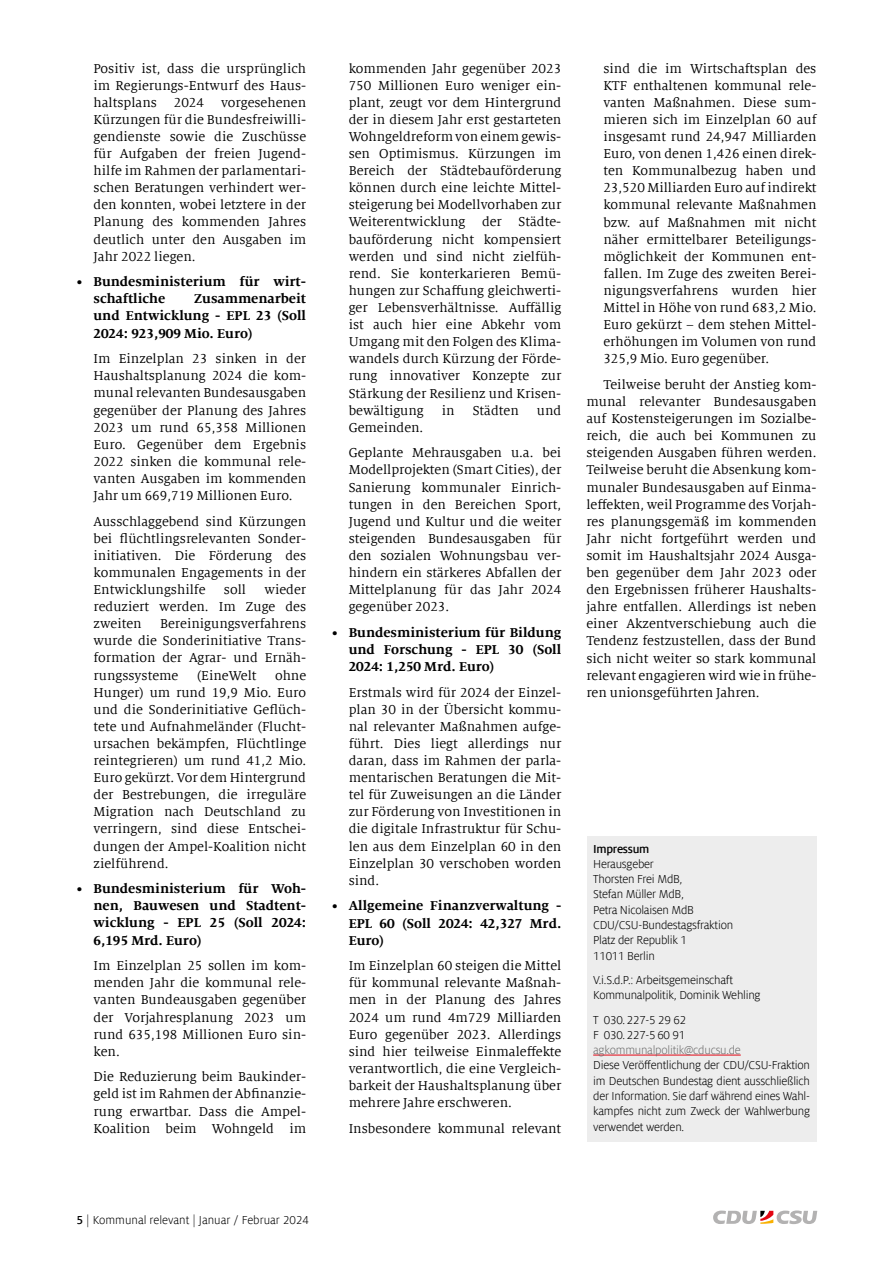
<style>
.page{position:relative;width:893px;height:1263px;background:#fff}
.page>*{position:absolute;margin:0;border:0;box-sizing:border-box;transform-origin:0 0}
.t1{font:14.25px/17.1px "Milo Serif Offc";color:#000;text-align:justify}
.t2{font:700 14.25px/17.1px "Milo Serif Offc";color:#000;text-align:justify}
.t3{font:12.75px/15.3px "Milo Sans Offc";letter-spacing:-.02em;color:#000}
.t4{font:12.75px "Milo Sans Offc";color:#000}
.t5{font:12.75px "Milo Sans Offc";letter-spacing:-.02em;color:#6f6e6e}
.t6{font:700 12.75px "Milo Sans Offc";letter-spacing:-.02em;color:#000}
.s1{font-weight:700}
</style>
<div class="page">
<svg style="left:713px;top:1210px;width:104px;height:14px"></svg>
<div style="left:587px;top:836px;width:229px;height:305px;background:#ededed"></div>
<hr style="left:593px;top:1055px;width:148px;height:1px;background:#e30613">
<p class="t1" style="left:94px;top:60px;width:214px">Positiv ist, dass die ursprünglich im Regierungs-Entwurf des Haus&shy;haltsplans 2024 vorgesehenen Kürzungen für die Bundesfreiwilli&shy;gendienste sowie die Zuschüsse für Aufgaben der freien Jugend&shy;hilfe im Rahmen der parlamentari&shy;schen Beratungen verhindert wer&shy;den konnten, wobei letztere in der Planung des kommenden Jahres deutlich unter den Ausgaben im Jahr 2022 liegen.</p>
<p class="t2" style="left:94px;top:273px;width:214px;text-indent:-17px">• Bundesministerium für wirt&shy;schaftliche</p>
<p class="t2" style="left:94px;top:290px;width:214px;text-indent:101px">Zusammenarbeit und Entwicklung - EPL 23 (Soll 2024: 923,909 Mio. Euro)</p>
<p class="t1" style="left:94px;top:350px;width:214px">Im Einzelplan 23 sinken in der Haushaltsplanung 2024 die kom&shy;munal relevanten Bundesausgaben gegenüber der Planung des Jahres 2023 um rund 65,358 Millionen Euro. Gegenüber dem Ergebnis 2022 sinken die kommunal rele&shy;vanten Ausgaben im kommenden Jahr um 669,719 Millionen Euro.</p>
<p class="t1" style="left:94px;top:513px;width:214px">Ausschlaggebend sind Kürzungen bei flüchtlingsrelevanten Sonder&shy;initiativen. Die Förderung des kommunalen Engagements in der Entwicklungshilfe</p>
<p class="t1" style="left:94px;top:581px;width:214px;text-indent:171px">wieder reduziert werden. Im Zuge des zweiten</p>
<p class="t1" style="left:224px;top:581px;width:24px">soll</p>
<p class="t1" style="left:94px;top:616px;width:214px;text-indent:67px">Bereinigungsverfahrens wurde die Sonderinitiative Trans&shy;formation der Agrar- und Ernäh&shy;rungssysteme</p>
<p class="t1" style="left:94px;top:667px;width:214px;text-indent:181px">ohne Hunger) um rund 19,9 Mio. Euro und die Sonderinitiative Geflüch&shy;tete und Aufnahmeländer (Flucht&shy;ursachen bekämpfen, Flüchtlinge reintegrieren) um rund 41,2 Mio.<br>Euro gekürzt. Vor dem Hintergrund der Bestrebungen, die irreguläre Migration nach Deutschland zu verringern, sind diese Entschei&shy;dungen der Ampel-Koalition nicht zielführend.</p>
<p class="t2" style="left:94px;top:880px;width:214px;text-indent:-17px">• Bundesministerium für Woh&shy;nen, Bauwesen und Stadtent&shy;wicklung - EPL 25 (Soll 2024:<br>6,195 Mrd. Euro)</p>
<p class="t1" style="left:94px;top:957px;width:214px">Im Einzelplan 25 sollen im kom&shy;menden Jahr die kommunal rele&shy;vanten Bundeausgaben gegenüber der Vorjahresplanung 2023 um rund 635,198 Millionen Euro sin&shy;ken.</p>
<p class="t1" style="left:94px;top:1069px;width:214px">Die Reduzierung beim Baukinder&shy;geld ist im Rahmen der Abfinanzie&shy;rung erwartbar. Dass die Ampel-Koalition beim Wohngeld im</p>
<p class="t1" style="left:197px;top:667px;width:61px">(EineWelt</p>
<p class="t1" style="left:349px;top:60px;width:214px">kommenden Jahr gegenüber 2023<br>750 Millionen Euro weniger ein&shy;plant, zeugt vor dem Hintergrund der in diesem Jahr erst gestarteten Wohngeldreform von einem gewis&shy;sen Optimismus. Kürzungen im Bereich der Städtebauförderung können durch eine leichte Mittel&shy;steigerung bei Modellvorhaben zur Weiterentwicklung der Städte&shy;bauförderung nicht kompensiert werden und sind nicht zielfüh&shy;rend. Sie konterkarieren Bemü&shy;hungen zur Schaffung gleichwerti&shy;ger Lebensverhältnisse. Auffällig ist auch hier eine Abkehr vom Umgang mit den Folgen des Klima&shy;wandels durch Kürzung der Förde&shy;rung innovativer Konzepte zur Stärkung der Resilienz und Krisen&shy;bewältigung</p>
<p class="t1" style="left:442px;top:402px;width:14px">in</p>
<p class="t1" style="left:473px;top:402px;width:48px">Städten</p>
<p class="t1" style="left:537px;top:402px;width:26px">und</p>
<p class="t1" style="left:349px;top:415px;width:214px;line-height:25.7px">Gemeinden.<br>Geplante Mehrausgaben u.a. bei</p>
<p class="t1" style="left:349px;top:462px;width:214px">Modellprojekten (Smart Cities), der Sanierung kommunaler Einrich&shy;tungen in den Bereichen Sport, Jugend und Kultur und die weiter steigenden Bundesausgaben für den sozialen Wohnungsbau ver&shy;hindern ein stärkeres Abfallen der Mittelplanung für das Jahr 2024 gegenüber 2023.</p>
<p class="t2" style="left:349px;top:624px;width:214px;text-indent:-17px">• Bundesministerium für Bildung und Forschung - EPL 30 (Soll 2024: 1,250 Mrd. Euro)</p>
<p class="t1" style="left:349px;top:684px;width:214px">Erstmals wird für 2024 der Einzel&shy;plan 30 in der Übersicht kommu&shy;nal relevanter Maßnahmen aufge&shy;führt. Dies liegt allerdings nur daran, dass im Rahmen der parla&shy;mentarischen Beratungen die Mit&shy;tel für Zuweisungen an die Länder zur Förderung von Investitionen in die digitale Infrastruktur für Schu&shy;len aus dem Einzelplan 60 in den Einzelplan 30 verschoben worden sind.</p>
<p class="t2" style="left:349px;top:897px;width:214px;text-indent:-17px">• Allgemeine Finanzverwaltung - EPL 60 (Soll 2024: 42,327 Mrd.<br>Euro)</p>
<p class="t1" style="left:349px;top:957px;width:214px">Im Einzelplan 60 steigen die Mittel für kommunal relevante Maßnah&shy;men in der Planung des Jahres 2024 um rund 4m729 Milliarden Euro gegenüber 2023. Allerdings sind hier teilweise Einmaleffekte verantwortlich, die eine Vergleich&shy;barkeit der Haushaltsplanung über mehrere Jahre erschweren.</p>
<p class="t1" style="left:349px;top:1120px;width:214px">Insbesondere kommunal relevant</p>
<p class="t1" style="left:603px;top:60px;width:215px">sind die im Wirtschaftsplan des KTF enthaltenen kommunal rele&shy;vanten Maßnahmen. Diese sum&shy;mieren sich im Einzelplan 60 auf insgesamt rund 24,947 Milliarden Euro, von denen 1,426 einen direk&shy;ten Kommunalbezug haben und 23,520 Milliarden Euro auf indirekt kommunal relevante Maßnahmen bzw. auf Maßnahmen mit nicht näher ermittelbarer Beteiligungs&shy;möglichkeit der Kommunen ent&shy;fallen. Im Zuge des zweiten Berei&shy;nigungsverfahrens wurden hier Mittel in Höhe von rund 683,2 Mio.<br>Euro gekürzt – dem stehen Mittel&shy;erhöhungen im Volumen von rund 325,9 Mio. Euro gegenüber.</p>
<p class="t1" style="left:586px;top:376px;width:232px;text-indent:17px">Teilweise beruht der Anstieg kom&shy;munal relevanter Bundesausgaben auf Kostensteigerungen im Sozialbe&shy;reich, die auch bei Kommunen zu steigenden Ausgaben führen werden.<br>Teilweise beruht die Absenkung kom&shy;munaler Bundesausgaben auf Einma&shy;leffekten, weil Programme des Vorjah&shy;res planungsgemäß im kommenden Jahr nicht fortgeführt werden und somit im Haushaltsjahr 2024 Ausga&shy;ben gegenüber dem Jahr 2023 oder den Ergebnissen früherer Haushalts&shy;jahre entfallen. Allerdings ist neben einer Akzentverschiebung auch die Tendenz festzustellen, dass der Bund sich nicht weiter so stark kommunal relevant engagieren wird wie in frühe&shy;ren unionsgeführten Jahren.</p>
<p class="t6" style="left:593px;top:841px;width:58px">Impressum</p>
<p class="t3" style="left:593px;top:856px;width:141px">Herausgeber<br>Thorsten Frei MdB,<br>Stefan Müller MdB,<br>Petra Nicolaisen MdB<br>CDU/CSU-Bundestagsfraktion<br>Platz der Republik 1<br>11011 Berlin</p>
<p class="t3" style="left:593px;top:972px;width:169px">V.i.S.d.P.: Arbeitsgemeinschaft<br>Kommunalpolitik, Dominik Wehling</p>
<p class="t3" style="left:593px;top:1012px;width:94px">T 030.227-5 29 62<br>F 030.227-560 91</p>
<p class="t5" style="left:593px;top:1043px;width:149px">agkommunalpolitik@cducsu.de</p>
<p class="t3" style="left:593px;top:1058px;width:218px;text-align:justify">Diese Veröffentlichung der CDU/CSU-Fraktion im Deutschen Bundestag dient ausschließlich der Information. Sie darf während eines Wahl&shy;kampfes nicht zum Zweck der Wahlwerbung verwendet werden.</p>
<p class="t4" style="left:77px;top:1213px;width:234px"><span class="s1">5</span> | Kommunal relevant | Januar / Februar 2024</p>
</div>
